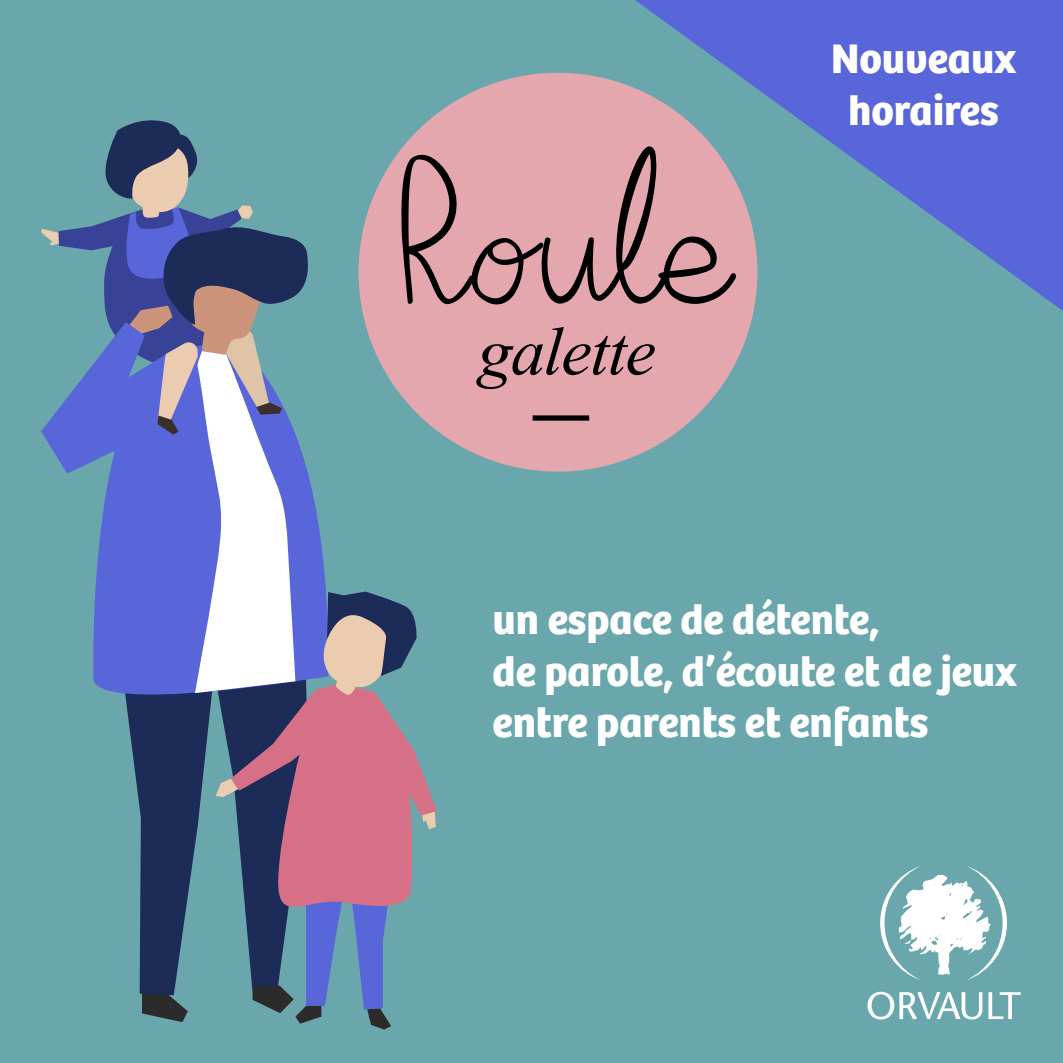
<style>
.page{position:relative;width:1063px;height:1063px;background:#6aa7ad}
.page>*{position:absolute;margin:0;border:0;box-sizing:border-box;transform-origin:0 0}
.t1{font:189px "Bilius";color:#000}
.t2{font:italic 68.25px "Times New Roman";letter-spacing:-.02em;color:#000}
.t3{font:700 42.75px/51.5px "Bree";color:#fff}
</style>
<div class="page">
<div style="left:359px;top:73px;width:398px;height:399px;background:#e3a7ad;border-radius:50%"></div>
<div style="left:533px;top:415px;width:56px;height:6px;background:#000"></div>
<svg style="left:41px;top:116px;width:396px;height:914px"></svg>
<svg style="left:880px;top:866px;width:127px;height:114px"></svg>
<svg style="left:868px;top:992px;width:114px;height:27px"></svg>
<svg style="left:988px;top:992px;width:33px;height:27px"></svg>
<svg style="left:635px;top:0;width:428px;height:311px"></svg>
<h1 class="t1" style="left:401px;top:125px;width:332px">Roule</h1>
<h2 class="t2" style="left:478px;top:305px;width:179px">galette</h2>
<p class="t3" style="left:831px;top:34px;width:186px;text-align:center">Nouveaux horaires</p>
<p class="t3" style="left:493px;top:595px;width:526px">un espace de détente,<br>de parole, d’écoute et de jeux entre parents et enfants</p>
</div>
